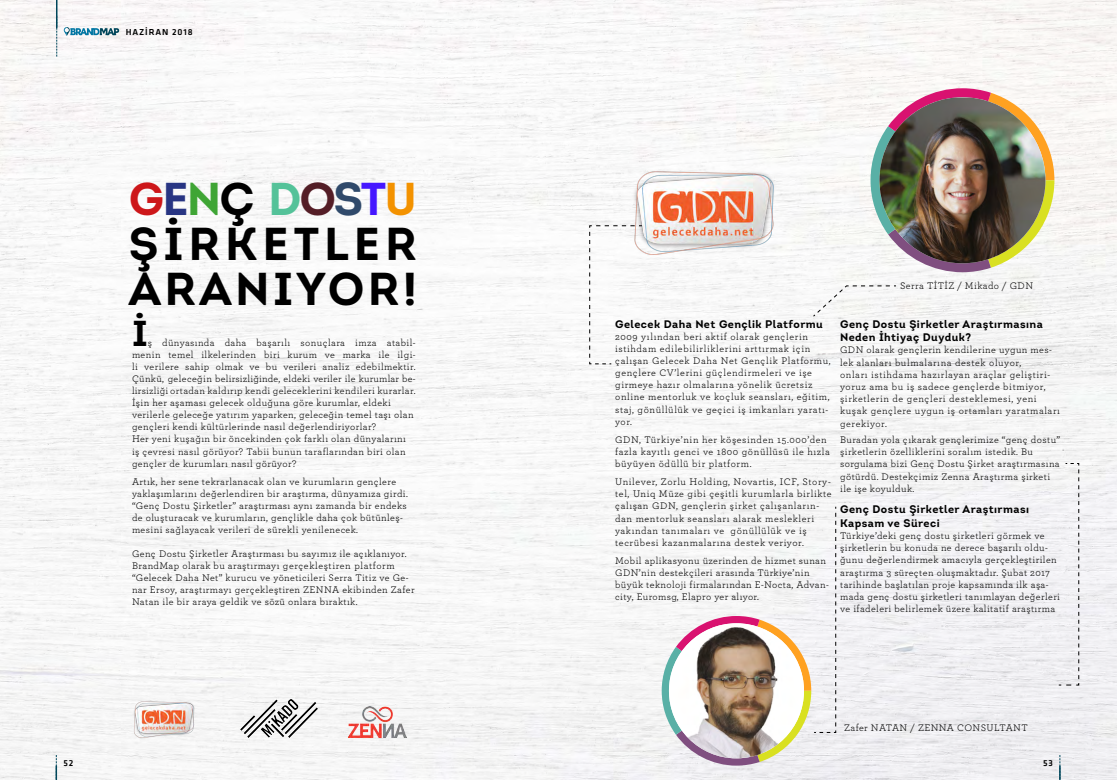
<style>
.page{position:relative;width:1117px;height:780px;background:#fff}
.page>*{position:absolute;margin:0;border:0;box-sizing:border-box;transform-origin:0 0}
.t1{font:700 46px/45.2px "Intro";letter-spacing:.075em;color:#000;text-align:justify}
.t2{font:700 36px "Intro";color:#000}
.t3{font:700 11px/13.4px "Intro";letter-spacing:.04em;color:#000}
.t4{font:10px/12px "Archer";letter-spacing:.04em;color:#000}
.t5{font:10px/12.1px "Archer";letter-spacing:.06em;color:#000}
.t6{font:500 9px "Klavika";letter-spacing:.1em;color:#000}
.s1{color:#cd171a}
.s2{color:#283583}
.s3{color:#3fa535}
.s4{color:#54c299}
.s5{color:#541d26}
.s6{color:#304a6b}
.s7{color:#4517ff}
.s8{color:#f39200}
</style>
<div class="page">
<img style="left:0;top:0;width:1117px;height:780px">
<svg style="left:870px;top:88px;width:184px;height:184px"></svg>
<img style="left:879px;top:97px;width:166px;height:166px">
<svg style="left:812px;top:285px;width:85px;height:32px"></svg>
<svg style="left:589px;top:225px;width:62px;height:140px"></svg>
<svg style="left:1058px;top:462px;width:22px;height:224px"></svg>
<svg style="left:662px;top:505px;width:175px;height:260px"></svg>
<img style="left:630px;top:169px;width:148px;height:85px">
<img style="left:132px;top:700px;width:64px;height:37px">
<img style="left:240px;top:699px;width:77px;height:38px">
<img style="left:349px;top:706px;width:57px;height:31px">
<svg style="left:56px;top:0;width:1px;height:57px"></svg>
<svg style="left:56px;top:755px;width:1px;height:25px"></svg>
<svg style="left:1059px;top:755px;width:2px;height:25px"></svg>
<svg style="left:64px;top:27px;width:55px;height:9px"></svg>
<p class="t6" style="left:126px;top:27px;width:69px">HAZİRAN 2018</p>
<h1 class="t1" style="left:129px;top:176px;width:290px"><span class="s1">G</span><span class="s2">E</span><span class="s3">N</span>Ç <span class="s4">D</span><span class="s5">O</span><span class="s6">S</span><span class="s7">T</span><span class="s8">U </span>ŞİRKETLER ARANIYOR!</h1>
<h2 class="t2" style="left:132px;top:311px;width:17px">İ</h2>
<p class="t4" style="left:132px;top:336px;width:285px;text-indent:16px">ş dünyasında daha başarılı sonuçlara imza atabil&shy;menin temel ilkelerinden biri kurum ve marka ile ilgi&shy;li verilere sahip olmak ve bu verileri analiz edebilmektir.<br>Çünkü, geleceğin belirsizliğinde, eldeki veriler ile kurumlar be&shy;lirsizliği ortadan kaldırıp kendi geleceklerini kendileri kurarlar.<br>İşin her aşaması gelecek olduğuna göre kurumlar, eldeki verilerle geleceğe yatırım yaparken, geleceğin temel taşı olan gençleri kendi kültürlerinde nasıl değerlendiriyorlar?<br>Her yeni kuşağın bir öncekinden çok farklı olan dünyalarını iş çevresi nasıl görüyor? Tabii bunun taraflarından biri olan gençler de kurumları nasıl görüyor?</p>
<p class="t4" style="left:132px;top:474px;width:277px">Artık, her sene tekrarlanacak olan ve kurumların gençlere yaklaşımlarını değerlendiren bir araştırma, dünyamıza girdi. “Genç Dostu Şirketler” araştırması aynı zamanda bir endeks de oluşturacak ve kurumların, gençlikle daha çok bütünleş&shy;mesini sağlayacak verileri de sürekli yenilenecek.</p>
<p class="t4" style="left:132px;top:546px;width:284px">Genç Dostu Şirketler Araştırması bu sayımız ile açıklanıyor.<br>BrandMap olarak bu araştırmayı gerçekleştiren platform “Gelecek Daha Net” kurucu ve yöneticileri Serra Titiz ve Ge&shy;nar Ersoy, araştırmayı gerçekleştiren ZENNA ekibinden Zafer Natan ile bir araya geldik ve sözü onlara bıraktık.</p>
<p class="t4" style="left:900px;top:279px;width:134px">Serra TİTİZ / Mikado / GDN</p>
<p class="t3" style="left:615px;top:317px;width:209px">Gelecek Daha Net Gençlik Platformu</p>
<p class="t5" style="left:615px;top:330px;width:217px">2009 yılından beri aktif olarak gençlerin istihdam edilebilirliklerini arttırmak için çalışan Gelecek Daha Net Gençlik Platformu, gençlere CV’lerini güçlendirmeleri ve işe girmeye hazır olmalarına yönelik ücretsiz online mentorluk ve koçluk seansları, eğitim, staj, gönüllülük ve geçici iş imkanları yaratı&shy;yor.</p>
<p class="t5" style="left:615px;top:433px;width:216px">GDN, Türkiye’nin her köşesinden 15.000’den fazla kayıtlı genci ve 1800 gönüllüsü ile hızla büyüyen ödüllü bir platform.</p>
<p class="t5" style="left:615px;top:475px;width:218px">Unilever, Zorlu Holding, Novartis, ICF, Story&shy;tel, Uniq Müze gibi çeşitli kurumlarla birlikte çalışan GDN, gençlerin şirket çalışanların&shy;dan mentorluk seansları alarak meslekleri yakından tanımaları ve gönüllülük ve iş tecrübesi kazanmalarına destek veriyor.</p>
<p class="t4" style="left:615px;top:554px;width:215px">Mobil aplikasyonu üzerinden de hizmet sunan GDN’nin destekçileri arasında Türkiye’nin büyük teknoloji firmalarından E-Nocta, Advan&shy;city, Euromsg, Elapro yer alıyor.</p>
<p class="t3" style="left:840px;top:317px;width:204px">Genç Dostu Şirketler Araştırmasına<br>Neden İhtiyaç Duyduk?</p>
<p class="t5" style="left:840px;top:343px;width:221px">GDN olarak gençlerin kendilerine uygun mes&shy;lek alanları bulmalarına destek oluyor,<br>onları istihdama hazırlayan araçlar geliştiri&shy;yoruz ama bu iş sadece gençlerde bitmiyor, şirketlerin de gençleri desteklemesi, yeni kuşak gençlere uygun iş ortamları yaratmaları gerekiyor.</p>
<p class="t4" style="left:840px;top:433px;width:222px">Buradan yola çıkarak gençlerimize “genç dostu” şirketlerin özelliklerini soralım istedik. Bu sorgulama bizi Genç Dostu Şirket araştırmasına götürdü. Destekçimiz Zenna Araştırma şirketi ile işe koyulduk.</p>
<p class="t3" style="left:840px;top:502px;width:191px">Genç Dostu Şirketler Araştırması<br>Kapsam ve Süreci</p>
<p class="t4" style="left:840px;top:529px;width:221px">Türkiye’deki genç dostu şirketleri görmek ve şirketlerin bu konuda ne derece başarılı oldu&shy;ğunu değerlendirmek amacıyla gerçekleştirilen araştırma 3 süreçten oluşmaktadır. Şubat 2017 tarihinde başlatılan proje kapsamında ilk aşa&shy;mada genç dostu şirketleri tanımlayan değerleri ve ifadeleri belirlemek üzere kalitatif araştırma</p>
<p class="t4" style="left:844px;top:721px;width:185px">Zafer NATAN / ZENNA CONSULTANT</p>
<p class="t6" style="left:63px;top:757px;width:11px">52</p>
<p class="t6" style="left:1043px;top:757px;width:11px">53</p>
</div>
